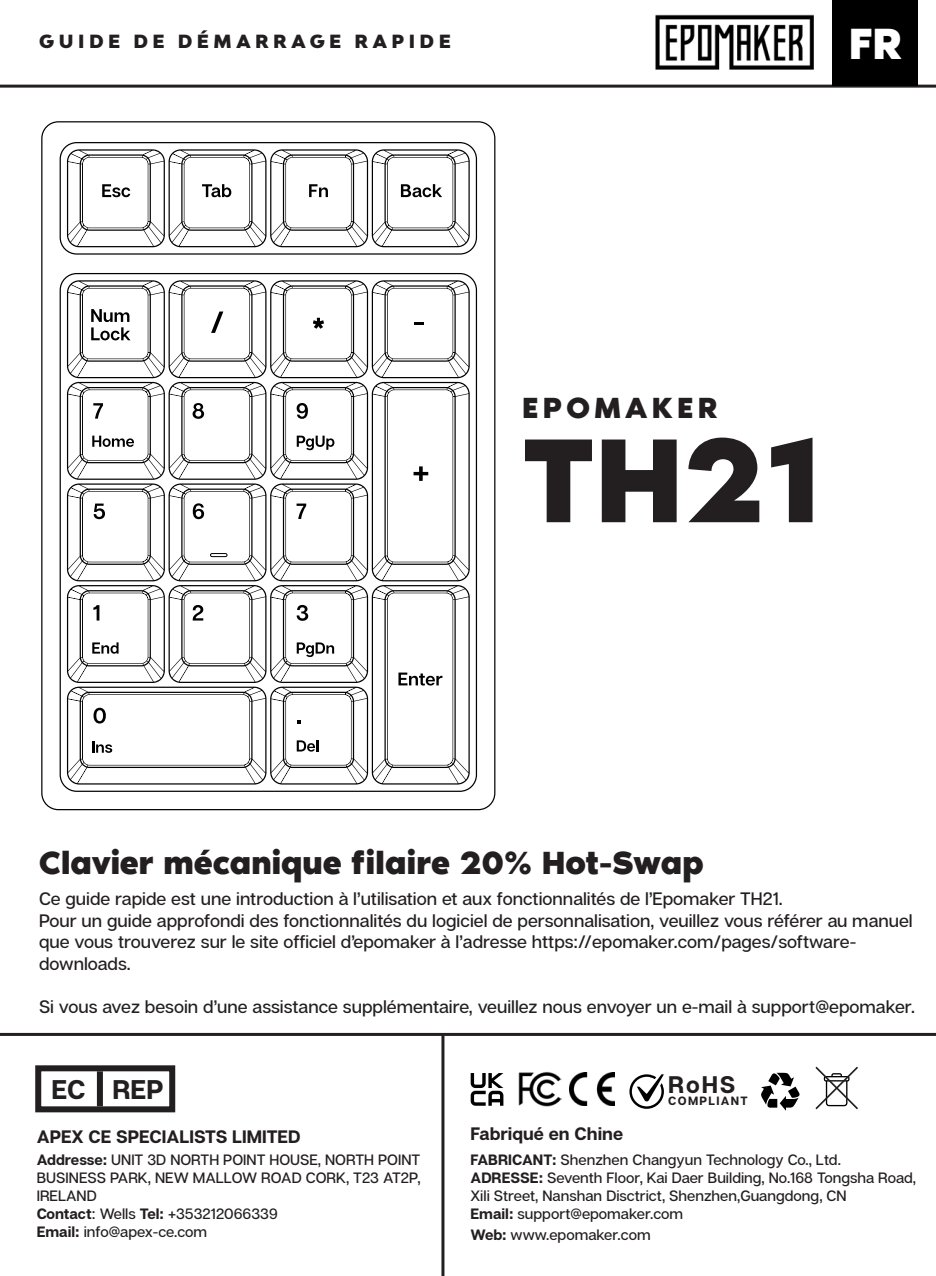
<style>
.page{position:relative;width:936px;height:1276px;background:#fff}
.page>*{position:absolute;margin:0;border:0;box-sizing:border-box;transform-origin:0 0}
.t1{font:700 123px "Noir Pro";color:#231f20}
.t2{font:700 45px "Noir Pro";color:#fff}
.t3{font:700 33px "Noir Pro";letter-spacing:-.01em;color:#231f20}
.t4{font:700 30px "Noir Pro";letter-spacing:.15em;color:#231f20}
.t5{font:700 27px "Articulat CF";color:#231f20}
.t6{font:700 24px "Articulat CF";color:#231f20}
.t7{font:500 18px/21.6px "Articulat CF";color:#231f20}
.t8{font:700 18px "Articulat CF";color:#231f20}
.t9{font:900 18px "Bw Modelica";letter-spacing:.25em;color:#231f20}
.t10{font:500 15px/18px "Articulat CF";color:#231f20}
.t11{font:700 12px "Articulat CF";letter-spacing:.11em;color:#231f20}
.s1{font-weight:700}
</style>
<div class="page">
<hr style="left:0;top:85px;width:935px;height:3px;background:#231f20">
<img style="left:655px;top:14px;width:158px;height:56px">
<div style="left:832px;top:1px;width:85px;height:85px;background:#000"></div>
<img style="left:569px;top:1072px;width:46px;height:33px">
<img style="left:519px;top:1071px;width:42px;height:36px">
<svg style="left:629px;top:1074px;width:35px;height:34px"></svg>
<svg style="left:815px;top:1066px;width:43px;height:44px"></svg>
<svg style="left:761px;top:1072px;width:38px;height:38px"></svg>
<svg style="left:470px;top:1073px;width:33px;height:32px"></svg>
<div style="left:35px;top:1065px;width:140px;height:47px;border:6px solid #231f20"></div>
<div style="left:97px;top:1071px;width:6px;height:35px;background:#231f20"></div>
<hr style="left:0;top:1033px;width:935px;height:3px;background:#231f20">
<hr style="left:441px;top:1034px;width:3px;height:242px;background:#231f20">
<svg style="left:41px;top:121px;width:454px;height:689px"></svg>
<svg style="left:67px;top:280px;width:402px;height:504px"></svg>
<svg style="left:60px;top:142px;width:417px;height:113px"></svg>
<p class="t9" style="left:39px;top:30px;width:413px">GUIDE DE DÉMARRAGE RAPIDE</p>
<p class="t2" style="left:848px;top:7px;width:56px">FR</p>
<p class="t4" style="left:522px;top:383px;width:197px">EPOMAKER</p>
<p class="t1" style="left:522px;top:380px;width:301px">TH21</p>
<p class="t3" style="left:39px;top:836px;width:666px">Clavier mécanique filaire 20% Hot-Swap</p>
<p class="t7" style="left:39px;top:888px;width:745px">Ce guide rapide est une introduction à l’utilisation et aux fonctionnalités de l’Epomaker TH21.</p>
<p class="t7" style="left:39px;top:910px;width:875px">Pour un guide approfondi des fonctionnalités du logiciel de personnalisation, veuillez vous référer au manuel que vous trouverez sur le site officiel d’epomaker à l’adresse https://epomaker.com/pages/software&shy;downloads.</p>
<p class="t7" style="left:39px;top:996px;width:877px">Si vous avez besoin d’une assistance supplémentaire, veuillez nous envoyer un e-mail à support@epomaker.</p>
<p class="t5" style="left:52px;top:1073px;width:36px">EC</p>
<p class="t5" style="left:113px;top:1073px;width:52px">REP</p>
<p class="t8" style="left:37px;top:1125px;width:265px">APEX CE SPECIALISTS LIMITED</p>
<p class="t10" style="left:37px;top:1151px;width:385px;text-align:justify"><span class="s1">Addresse:</span> UNIT 3D NORTH POINT HOUSE, NORTH POINT BUSINESS PARK, NEW MALLOW ROAD CORK, T23 AT2P, IRELAND</p>
<p class="t10" style="left:37px;top:1205px;width:242px"><span class="s1">Contact</span>: Wells <span class="s1">Tel:</span> +353212066339</p>
<p class="t10" style="left:37px;top:1223px;width:172px"><span class="s1">Email:</span> info@apex-ce.com</p>
<p class="t8" style="left:470px;top:1123px;width:154px">Fabriqué en Chine</p>
<p class="t6" style="left:668px;top:1069px;width:69px">RoHS</p>
<p class="t11" style="left:668px;top:1093px;width:81px">COMPLIANT</p>
<p class="t10" style="left:470px;top:1150px;width:372px"><span class="s1">FABRICANT:</span> Shenzhen Changyun Technology Co., Ltd.</p>
<p class="t10" style="left:470px;top:1168px;width:447px"><span class="s1">ADRESSE:</span> Seventh Floor, Kai Daer Building, No.168 Tongsha Road,<br>Xili Street, Nanshan Disctrict, Shenzhen,Guangdong, CN</p>
<p class="t10" style="left:470px;top:1204px;width:214px"><span class="s1">Email:</span> support@epomaker.com</p>
<p class="t10" style="left:470px;top:1226px;width:182px"><span class="s1">Web:</span> www.epomaker.com</p>
</div>
